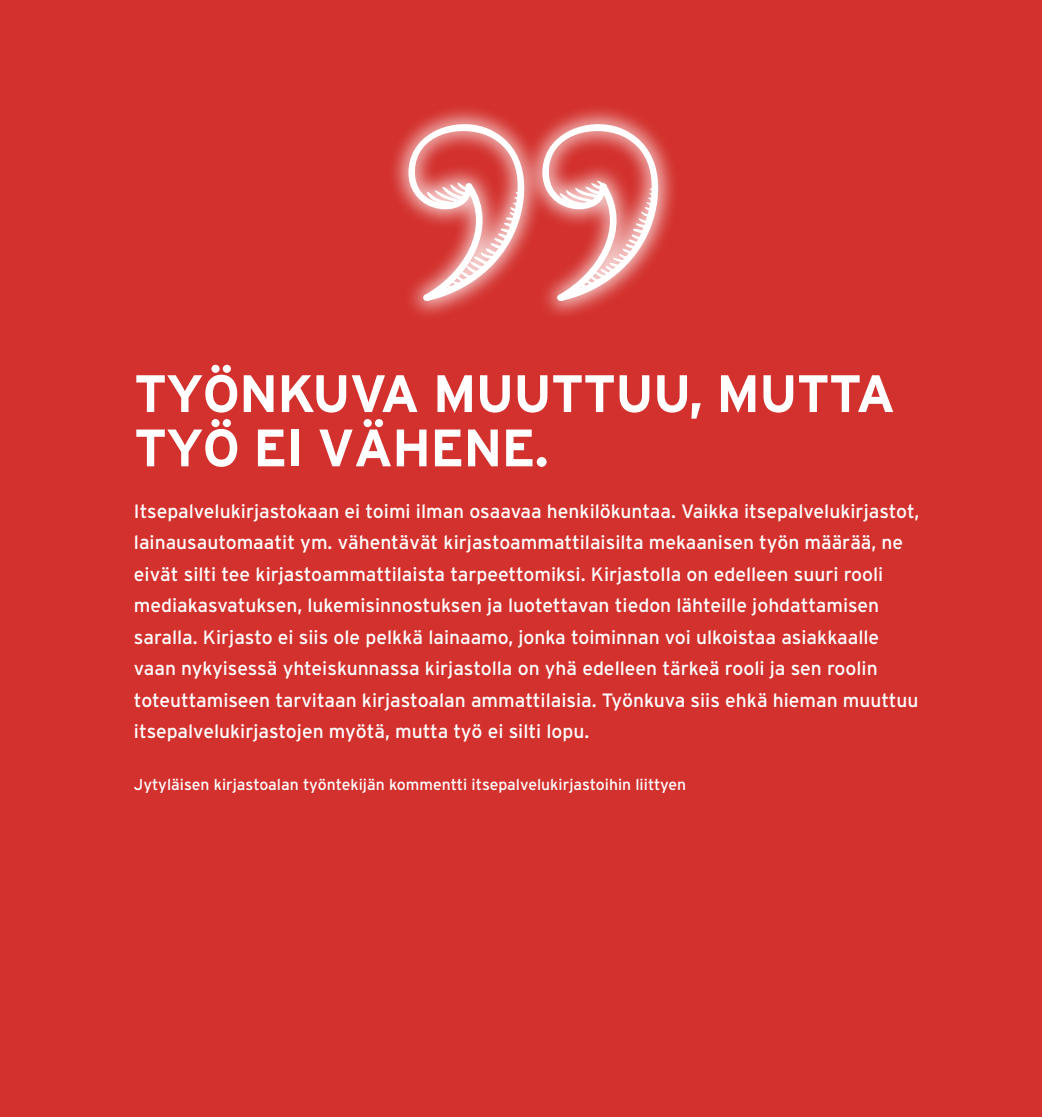
<style>
.page{position:relative;width:1042px;height:1117px;background:#fff}
.page>*{position:absolute;margin:0;border:0;box-sizing:border-box;transform-origin:0 0}
.t1{font:700 52.5px/54.2px "Interstate";letter-spacing:-.02em;color:#fff}
.t2{font:19.25px/31.5px "Interstate";color:#fff}
.t3{font:15.75px "Interstate";color:#fff}
</style>
<div class="page">
<div style="left:0;top:0;width:1042px;height:1116px;background:#d3312d"></div>
<div style="left:387px;top:103px;width:292px;height:218px;background:#fff;opacity:.75"></div>
<svg style="left:406px;top:116px;width:124px;height:185px"></svg>
<svg style="left:540px;top:116px;width:124px;height:185px"></svg>
<h1 class="t1" style="left:134px;top:366px;width:763px">TYÖNKUVA MUUTTUU, MUTTA<br>TYÖ EI VÄHENE.</h1>
<p class="t2" style="left:134px;top:495px;width:787px">Itsepalvelukirjastokaan ei toimi ilman osaavaa henkilökuntaa. Vaikka itsepalvelukirjastot, lainausautomaatit ym. vähentävät kirjastoammattilaisilta mekaanisen työn määrää, ne eivät silti tee kirjastoammattilaista tarpeettomiksi. Kirjastolla on edelleen suuri rooli mediakasvatuksen, lukemisinnostuksen ja luotettavan tiedon lähteille johdattamisen saralla. Kirjasto ei siis ole pelkkä lainaamo, jonka toiminnan voi ulkoistaa asiakkaalle vaan nykyisessä yhteiskunnassa kirjastolla on yhä edelleen tärkeä rooli ja sen roolin toteuttamiseen tarvitaan kirjastoalan ammattilaisia. Työnkuva siis ehkä hieman muuttuu itsepalvelukirjastojen myötä, mutta työ ei silti lopu.</p>
<p class="t3" style="left:134px;top:775px;width:554px">Jytyläisen kirjastoalan työntekijän kommentti itsepalvelukirjastoihin liittyen</p>
</div>
